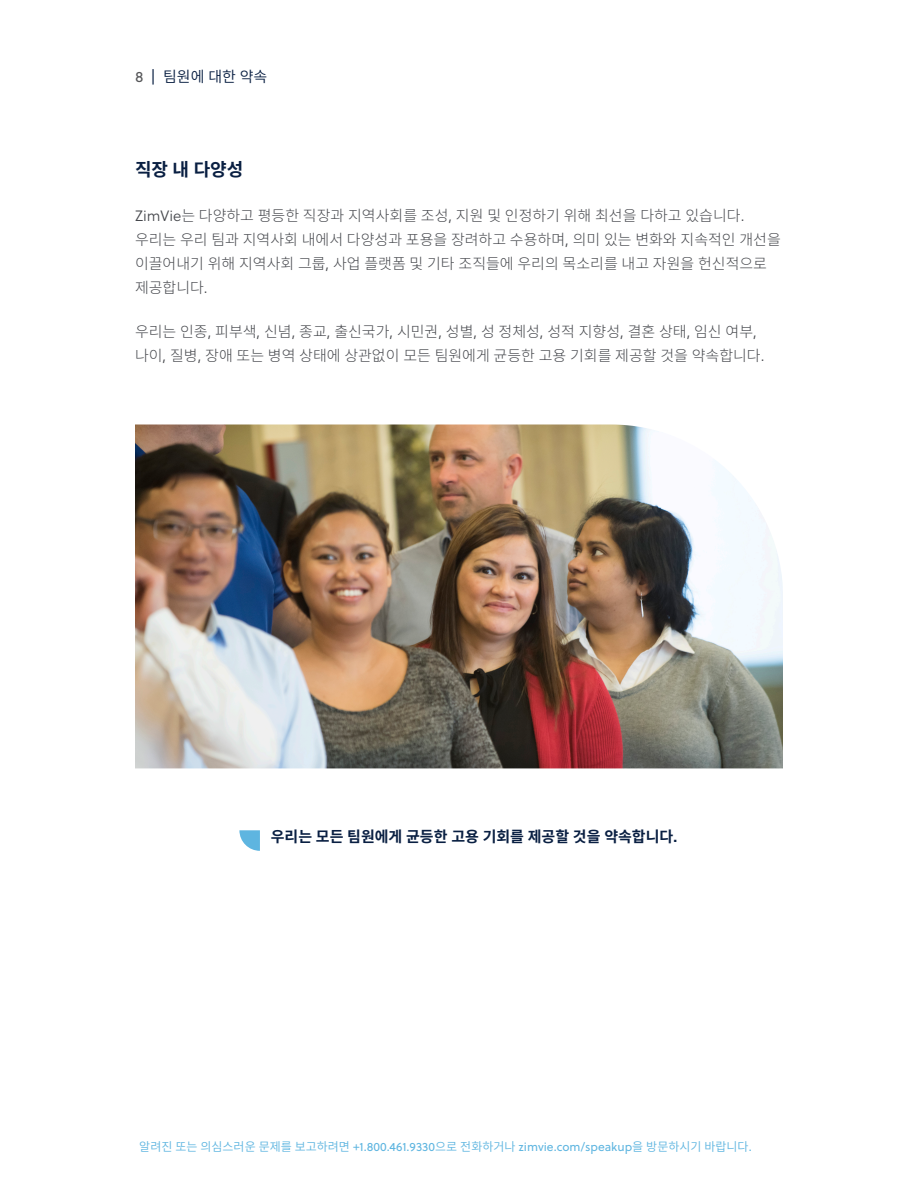
<style>
.page{position:relative;width:918px;height:1188px;background:#fff}
.page>*{position:absolute;margin:0;border:0;box-sizing:border-box;transform-origin:0 0}
.t1{font:700 18px "Noto Sans CJ Kkr";color:#091f42}
.t2{font:300 15px/24px "Noto Sans CJ Kkr";color:#45474c}
.t3{font:700 15px "Noto Sans CJ Kkr";color:#091f42}
.t4{font:600 15px "Noto Sans CJ Kkr";color:#091f42}
.t5{font:600 12px "Noto Sans CJ Kkr";color:#5eb5e0}
.s1{font-family:"Soleil";font-weight:400;color:#57585a}
.s2{font-family:"Soleil";font-weight:400}
.s3{font-family:"Soleil Lt";font-weight:400}
.s4{font-family:"Soleil"}
</style>
<div class="page">
<img style="left:135px;top:424px;width:648px;height:344px">
<svg style="left:239px;top:830px;width:21px;height:21px"></svg>
<p class="t4" style="left:135px;top:68px;width:134px"><span class="s1">8</span> <span class="s2">|</span> 팀원에 대한 약속</p>
<p class="t1" style="left:135px;top:160px;width:110px">직장 내 다양성</p>
<p class="t2" style="left:135px;top:203px;width:647px"><span class="s3">ZimVie</span>는 다양하고 평등한 직장과 지역사회를 조성<span class="s3">,</span> 지원 및 인정하기 위해 최선을 다하고 있습니다<span class="s3">. </span>우리는 우리 팀과 지역사회 내에서 다양성과 포용을 장려하고 수용하며<span class="s3">,</span> 의미 있는 변화와 지속적인 개선을 이끌어내기 위해 지역사회 그룹<span class="s3">,</span> 사업 플랫폼 및 기타 조직들에 우리의 목소리를 내고 자원을 헌신적으로 제공합니다<span class="s3">.</span></p>
<p class="t2" style="left:135px;top:320px;width:631px">우리는 인종<span class="s3">,</span> 피부색<span class="s3">,</span> 신념<span class="s3">,</span> 종교<span class="s3">,</span> 출신국가<span class="s3">,</span> 시민권<span class="s3">,</span> 성별<span class="s3">,</span> 성 정체성<span class="s3">,</span> 성적 지향성<span class="s3">,</span> 결혼 상태<span class="s3">,</span> 임신 여부<span class="s3">, </span>나이<span class="s3">,</span> 질병<span class="s3">,</span> 장애 또는 병역 상태에 상관없이 모든 팀원에게 균등한 고용 기회를 제공할 것을 약속합니다<span class="s3">.</span></p>
<p class="t3" style="left:271px;top:828px;width:408px">우리는 모든 팀원에게 균등한 고용 기회를 제공할 것을 약속합니다<span class="s4">.</span></p>
<p class="t5" style="left:139px;top:1140px;width:614px">알려진 또는 의심스러운 문제를 보고하려면 <span class="s2">+1.800.461.9330</span>으로 전화하거나 <span class="s2">zimvie.com/speakup</span>을 방문하시기 바랍니다<span class="s2">.</span></p>
</div>
